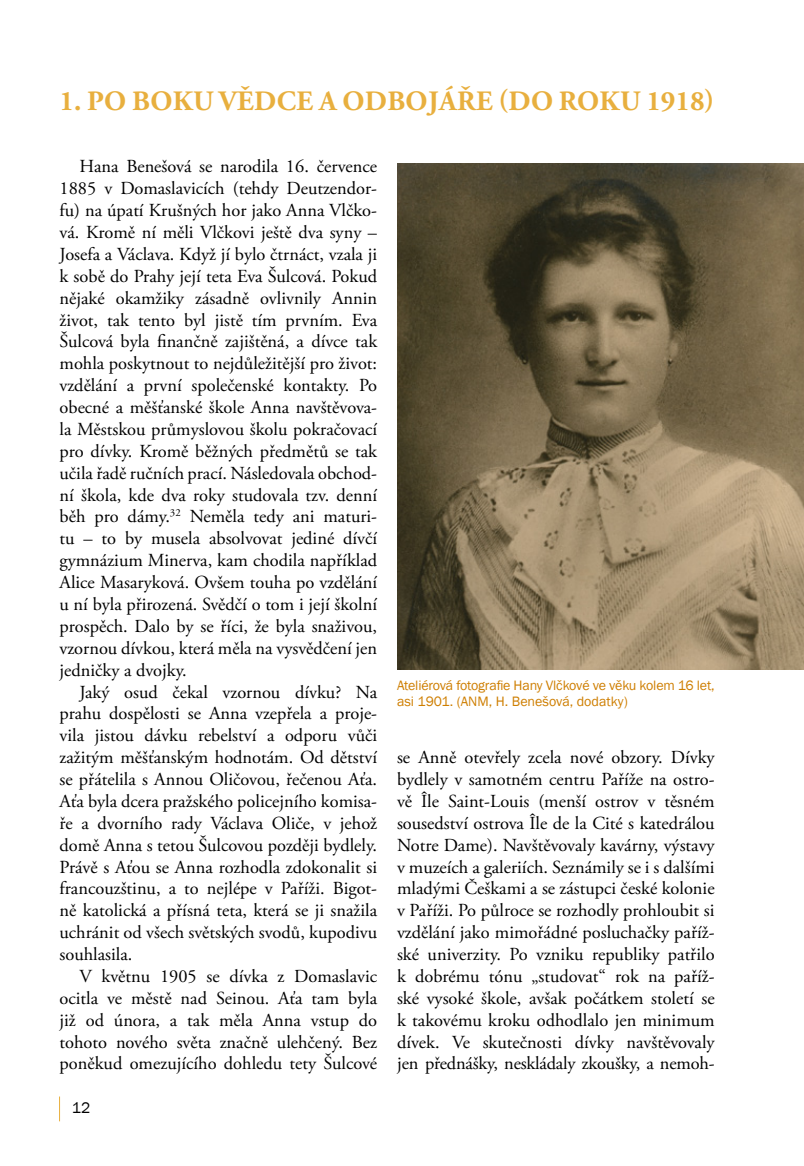
<style>
.page{position:relative;width:804px;height:1166px;background:#fff}
.page>*{position:absolute;margin:0;border:0;box-sizing:border-box;transform-origin:0 0}
.velky_nadpis{font:700 28px "Adobe Garamond Pro";letter-spacing:.015em;color:#e8af3e}
.text{font:18.38px/21.9px "Adobe Garamond Pro";color:#000;text-align:justify}
.t1{font:15.75px "Franklin Gothic";color:#000}
.popisek{font:14px/16.8px "Franklin Gothic";letter-spacing:-.01em;color:#ce7e00}
</style>
<div class="page">
<svg style="left:59px;top:1096px;width:1px;height:25px"></svg>
<img style="left:397px;top:164px;width:407px;height:506px">
<p class="velky_nadpis" style="left:60px;top:84px;width:656px">1. PO BOKU VĚDCE A ODBOJÁŘE (DO ROKU 1918)</p>
<p class="text" style="left:60px;top:156px;width:319px;text-indent:20px">Hana Benešová se narodila 16. července 1885 v Domaslavicích (tehdy Deutzendor&shy;fu) na úpatí Krušných hor jako Anna Vlčko&shy;vá. Kromě ní měli Vlčkovi ještě dva syny – Josefa a Václava. Když jí bylo čtrnáct, vzala ji k sobě do Prahy její teta Eva Šulcová. Pokud nějaké okamžiky zásadně ovlivnily Annin život, tak tento byl jistě tím prvním. Eva Šulcová byla finančně zajištěná, a dívce tak mohla poskytnout to nejdůležitější pro život: vzdělání a první společenské kontakty. Po obecné a měšťanské škole Anna navštěvova&shy;la Městskou průmyslovou školu pokračovací pro dívky. Kromě běžných předmětů se tak učila řadě ručních prací. Následovala obchod&shy;ní škola, kde dva roky studovala tzv. denní běh pro dámy.<sup>32</sup> Neměla tedy ani maturi&shy;tu – to by musela absolvovat jediné dívčí gymnázium Minerva, kam chodila například Alice Masaryková. Ovšem touha po vzdělání u ní byla přirozená. Svědčí o tom i její školní prospěch. Dalo by se říci, že byla snaživou, vzornou dívkou, která měla na vysvědčení jen jedničky a dvojky.</p>
<p class="text" style="left:60px;top:681px;width:319px;text-indent:20px">Jaký osud čekal vzornou dívku? Na prahu dospělosti se Anna vzepřela a proje&shy;vila jistou dávku rebelství a odporu vůči zažitým měšťanským hodnotám. Od dětství se přátelila s Annou Oličovou, řečenou Aťa.<br>Aťa byla dcera pražského policejního komisa&shy;ře a dvorního rady Václava Oliče, v jehož domě Anna s tetou Šulcovou později bydlely.<br>Právě s Aťou se Anna rozhodla zdokonalit si francouzštinu, a to nejlépe v Paříži. Bigot&shy;ně katolická a přísná teta, která se ji snažila uchránit od všech světských svodů, kupodivu souhlasila.</p>
<p class="text" style="left:60px;top:966px;width:319px;text-indent:20px">V květnu 1905 se dívka z Domaslavic ocitla ve městě nad Seinou. Aťa tam byla již od února, a tak měla Anna vstup do tohoto nového světa značně ulehčený. Bez poněkud omezujícího dohledu tety Šulcové</p>
<p class="t1" style="left:72px;top:1097px;width:20px">12</p>
<p class="popisek" style="left:397px;top:677px;width:319px">Ateliérová fotografie Hany Vlčkové ve věku kolem 16 let, asi 1901. (ANM, H. Benešová, dodatky)</p>
<p class="text" style="left:397px;top:747px;width:319px">se Anně otevřely zcela nové obzory. Dívky bydlely v samotném centru Paříže na ostro&shy;vě Île Saint-Louis (menší ostrov v těsném sousedství ostrova Île de la Cité s katedrálou Notre Dame). Navštěvovaly kavárny, výstavy v muzeích a galeriích. Seznámily se i s dalšími mladými Češkami a se zástupci české kolonie v Paříži. Po půlroce se rozhodly prohloubit si vzdělání jako mimořádné posluchačky paříž&shy;ské univerzity. Po vzniku republiky patřilo k dobrému tónu „studovat“ rok na paříž&shy;ské vysoké škole, avšak počátkem století se k takovému kroku odhodlalo jen minimum dívek. Ve skutečnosti dívky navštěvovaly jen přednášky, neskládaly zkoušky, a nemoh-</p>
</div>
